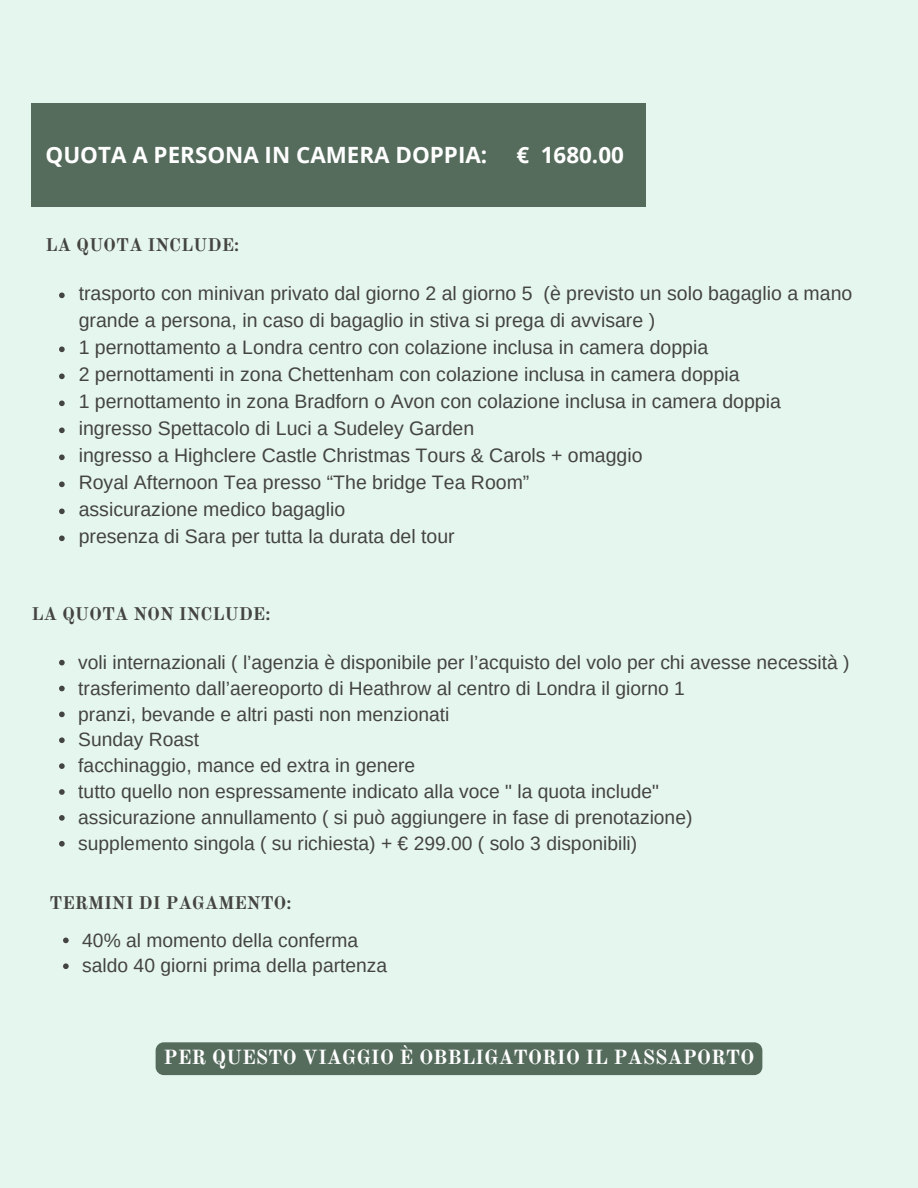
<style>
.page{position:relative;width:918px;height:1188px;background:#e5f6ef}
.page>*{position:absolute;margin:0;border:0;box-sizing:border-box;transform-origin:0 0}
.t1{font:700 22.35px "Open Sans";color:#fff}
.t2{font:700 20.1px "Old Standard";color:#fff}
.t3{font:19.5px/27px "Arimo";color:#444440}
.t4{font:19.2px "Arimo";color:#444440}
.t5{font:700 18px "Old Standard";color:#444440}
</style>
<div class="page">
<div style="left:31px;top:103px;width:615px;height:104px;background:#556c5d"></div>
<svg style="left:59px;top:293px;width:6px;height:5px"></svg>
<svg style="left:59px;top:347px;width:6px;height:5px"></svg>
<svg style="left:59px;top:374px;width:6px;height:5px"></svg>
<svg style="left:59px;top:401px;width:6px;height:5px"></svg>
<svg style="left:59px;top:428px;width:6px;height:5px"></svg>
<svg style="left:59px;top:455px;width:6px;height:5px"></svg>
<svg style="left:59px;top:482px;width:6px;height:5px"></svg>
<svg style="left:59px;top:509px;width:6px;height:5px"></svg>
<svg style="left:59px;top:536px;width:6px;height:5px"></svg>
<svg style="left:59px;top:660px;width:6px;height:5px"></svg>
<svg style="left:59px;top:686px;width:6px;height:5px"></svg>
<svg style="left:59px;top:712px;width:6px;height:5px"></svg>
<svg style="left:59px;top:737px;width:6px;height:6px"></svg>
<svg style="left:59px;top:763px;width:6px;height:6px"></svg>
<svg style="left:59px;top:789px;width:6px;height:6px"></svg>
<svg style="left:59px;top:815px;width:6px;height:6px"></svg>
<svg style="left:59px;top:841px;width:6px;height:6px"></svg>
<div style="left:156px;top:1042px;width:606px;height:33px;background:#556c5d"></div>
<svg style="left:63px;top:938px;width:6px;height:5px"></svg>
<svg style="left:63px;top:963px;width:6px;height:6px"></svg>
<p class="t1" style="left:46px;top:139px;width:443px">QUOTA A PERSONA IN CAMERA DOPPIA:</p>
<p class="t1" style="left:516px;top:139px;width:109px">€ 1680.00</p>
<p class="t5" style="left:46px;top:233px;width:195px">LA QUOTA INCLUDE:</p>
<h1 class="t3" style="left:79px;top:280px;width:775px">trasporto con minivan privato dal giorno 2 al giorno 5 (è previsto un solo bagaglio a mano grande a persona, in caso di bagaglio in stiva si prega di avvisare )</h1>
<p class="t3" style="left:79px;top:334px;width:631px">1 pernottamento a Londra centro con colazione inclusa in camera doppia</p>
<p class="t3" style="left:79px;top:361px;width:663px">2 pernottamenti in zona Chettenham con colazione inclusa in camera doppia</p>
<p class="t3" style="left:79px;top:388px;width:704px">1 pernottamento in zona Bradforn o Avon con colazione inclusa in camera doppia</p>
<p class="t3" style="left:79px;top:415px;width:397px">ingresso Spettacolo di Luci a Sudeley Garden</p>
<p class="t3" style="left:79px;top:442px;width:565px">ingresso a Highclere Castle Christmas Tours &amp; Carols + omaggio</p>
<p class="t3" style="left:79px;top:469px;width:452px">Royal Afternoon Tea presso “The bridge Tea Room”</p>
<p class="t3" style="left:79px;top:496px;width:268px">assicurazione medico bagaglio</p>
<p class="t3" style="left:79px;top:523px;width:378px">presenza di Sara per tutta la durata del tour</p>
<p class="t5" style="left:31px;top:603px;width:240px">LA QUOTA NON INCLUDE:</p>
<p class="t4" style="left:78px;top:651px;width:773px">voli internazionali ( l’agenzia è disponibile per l’acquisto del volo per chi avesse necessità )</p>
<p class="t4" style="left:78px;top:677px;width:608px">trasferimento dall’aereoporto di Heathrow al centro di Londra il giorno 1</p>
<p class="t4" style="left:78px;top:703px;width:373px">pranzi, bevande e altri pasti non menzionati</p>
<p class="t4" style="left:78px;top:729px;width:122px">Sunday Roast</p>
<p class="t4" style="left:78px;top:755px;width:339px">facchinaggio, mance ed extra in genere</p>
<p class="t4" style="left:78px;top:781px;width:582px">tutto quello non espressamente indicato alla voce " la quota include"</p>
<p class="t4" style="left:78px;top:807px;width:616px">assicurazione annullamento ( si può aggiungere in fase di prenotazione)</p>
<p class="t4" style="left:78px;top:833px;width:561px">supplemento singola ( su richiesta) + € 299.00 ( solo 3 disponibili)</p>
<p class="t5" style="left:50px;top:891px;width:243px">TERMINI DI PAGAMENTO:</p>
<p class="t4" style="left:82px;top:929px;width:278px">40% al momento della conferma</p>
<p class="t4" style="left:82px;top:955px;width:306px">saldo 40 giorni prima della partenza</p>
<p class="t2" style="left:164px;top:1045px;width:592px">PER QUESTO VIAGGIO È OBBLIGATORIO IL PASSAPORTO</p>
</div>
